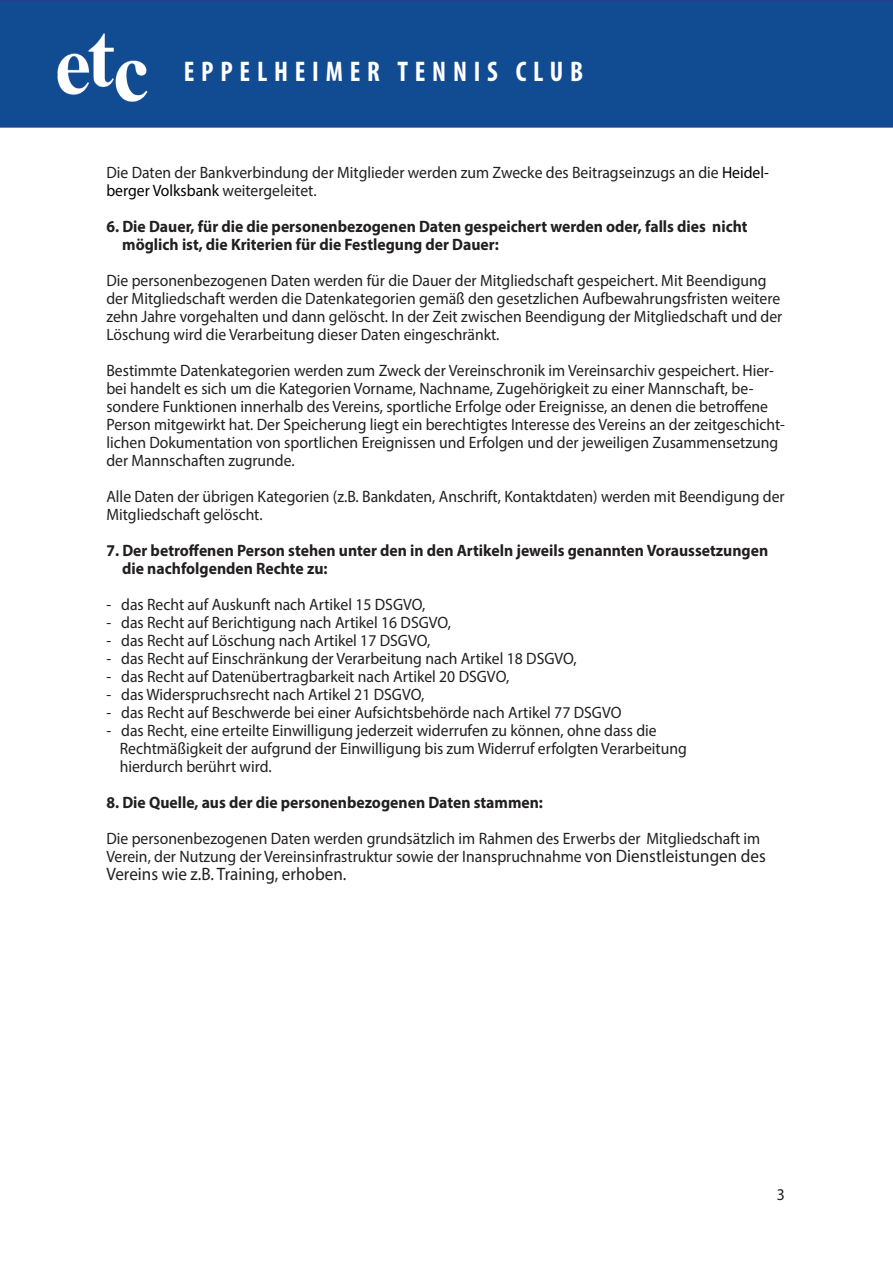
<style>
.page{position:relative;width:893px;height:1263px;background:#fff}
.page>*{position:absolute;margin:0;border:0;box-sizing:border-box;transform-origin:0 0}
.t1{font:700 condensed 28.5px "Myriad Pro";letter-spacing:.25em;color:#fff;scale:.95 1}
.t2{font:18px "Myriad Pro";color:#231f20;scale:.95 1}
.t3{font:16.5px/18px "Myriad Pro";color:#231f20;scale:.95 1}
.t4{font:700 16.5px/18px "Myriad Pro";color:#231f20;scale:.95 1}
.s1{color:#000}
.s2{font-size:18px}
</style>
<div class="page">
<div style="left:0;top:0;width:893px;height:128px;background:#114b92"></div>
<img style="left:27px;top:28px;width:134px;height:78px">
<h1 class="t1" style="left:184px;top:53px;width:422px">EPPELHEIMER TENNIS CLUB</h1>
<p class="t3" style="left:106px;top:163px;width:699px">Die Daten der Bankverbindung der Mitglieder werden zum Zwecke des Beitragseinzugs an die <span class="s1">Heidel&shy;berger Volksbank</span> weitergeleitet.</p>
<p class="t4" style="left:122px;top:217px;width:660px;text-indent:-16px">6. Die Dauer, für die die personenbezogenen Daten gespeichert werden oder, falls dies nicht möglich ist, die Kriterien für die Festlegung der Dauer:</p>
<p class="t3" style="left:106px;top:271px;width:713px">Die personenbezogenen Daten werden für die Dauer der Mitgliedschaft gespeichert. Mit Beendigung der Mitgliedschaft werden die Datenkategorien gemäß den gesetzlichen Aufbewahrungsfristen weitere zehn Jahre vorgehalten und dann gelöscht. In der Zeit zwischen Beendigung der Mitgliedschaft und der Löschung wird die Verarbeitung dieser Daten eingeschränkt.</p>
<p class="t3" style="left:106px;top:361px;width:716px">Bestimmte Datenkategorien werden zum Zweck der Vereinschronik im Vereinsarchiv gespeichert. Hier&shy;bei handelt es sich um die Kategorien Vorname, Nachname, Zugehörigkeit zu einer Mannschaft, be&shy;sondere Funktionen innerhalb des Vereins, sportliche Erfolge oder Ereignisse, an denen die betroffene Person mitgewirkt hat. Der Speicherung liegt ein berechtigtes Interesse des Vereins an der zeitgeschicht&shy;lichen Dokumentation von sportlichen Ereignissen und Erfolgen und der jeweiligen Zusammensetzung der Mannschaften zugrunde.</p>
<p class="t3" style="left:106px;top:487px;width:715px">Alle Daten der übrigen Kategorien (z.B. Bankdaten, Anschrift, Kontaktdaten) werden mit Beendigung der<br>Mitgliedschaft gelöscht.</p>
<p class="t4" style="left:122px;top:541px;width:681px;text-indent:-16px">7. Der betroffenen Person stehen unter den in den Artikeln jeweils genannten Voraussetzungen die nachfolgenden Rechte zu:</p>
<p class="t3" style="left:106px;top:595px;width:337px">- das Recht auf Auskunft nach Artikel 15 DSGVO,</p>
<p class="t3" style="left:106px;top:613px;width:364px">- das Recht auf Berichtigung nach Artikel 16 DSGVO,</p>
<p class="t3" style="left:106px;top:631px;width:342px">- das Recht auf Löschung nach Artikel 17 DSGVO,</p>
<p class="t3" style="left:106px;top:649px;width:497px">- das Recht auf Einschränkung der Verarbeitung nach Artikel 18 DSGVO,</p>
<p class="t3" style="left:106px;top:667px;width:426px">- das Recht auf Datenübertragbarkeit nach Artikel 20 DSGVO,</p>
<p class="t3" style="left:106px;top:685px;width:336px">- das Widerspruchsrecht nach Artikel 21 DSGVO,</p>
<p class="t3" style="left:106px;top:703px;width:544px">- das Recht auf Beschwerde bei einer Aufsichtsbehörde nach Artikel 77 DSGVO</p>
<p class="t3" style="left:120px;top:721px;width:598px;text-indent:-13px">- das Recht, eine erteilte Einwilligung jederzeit widerrufen zu können, ohne dass die<br>Rechtmäßigkeit der aufgrund der Einwilligung bis zum Widerruf erfolgten Verarbeitung hierdurch berührt wird.</p>
<p class="t4" style="left:106px;top:793px;width:461px">8. Die Quelle, aus der die personenbezogenen Daten stammen:</p>
<p class="t3" style="left:106px;top:829px;width:696px">Die personenbezogenen Daten werden grundsätzlich im Rahmen des Erwerbs der Mitgliedschaft im<br>Verein, der Nutzung der Vereinsinfrastruktur sowie der Inanspruchnahme <span class="s2">von Dienstleistungen des</span></p>
<p class="t2" style="left:106px;top:863px;width:254px">Vereins wie z.B. Training, erhoben.</p>
<p class="t3" style="left:777px;top:1185px;width:10px">3</p>
</div>
